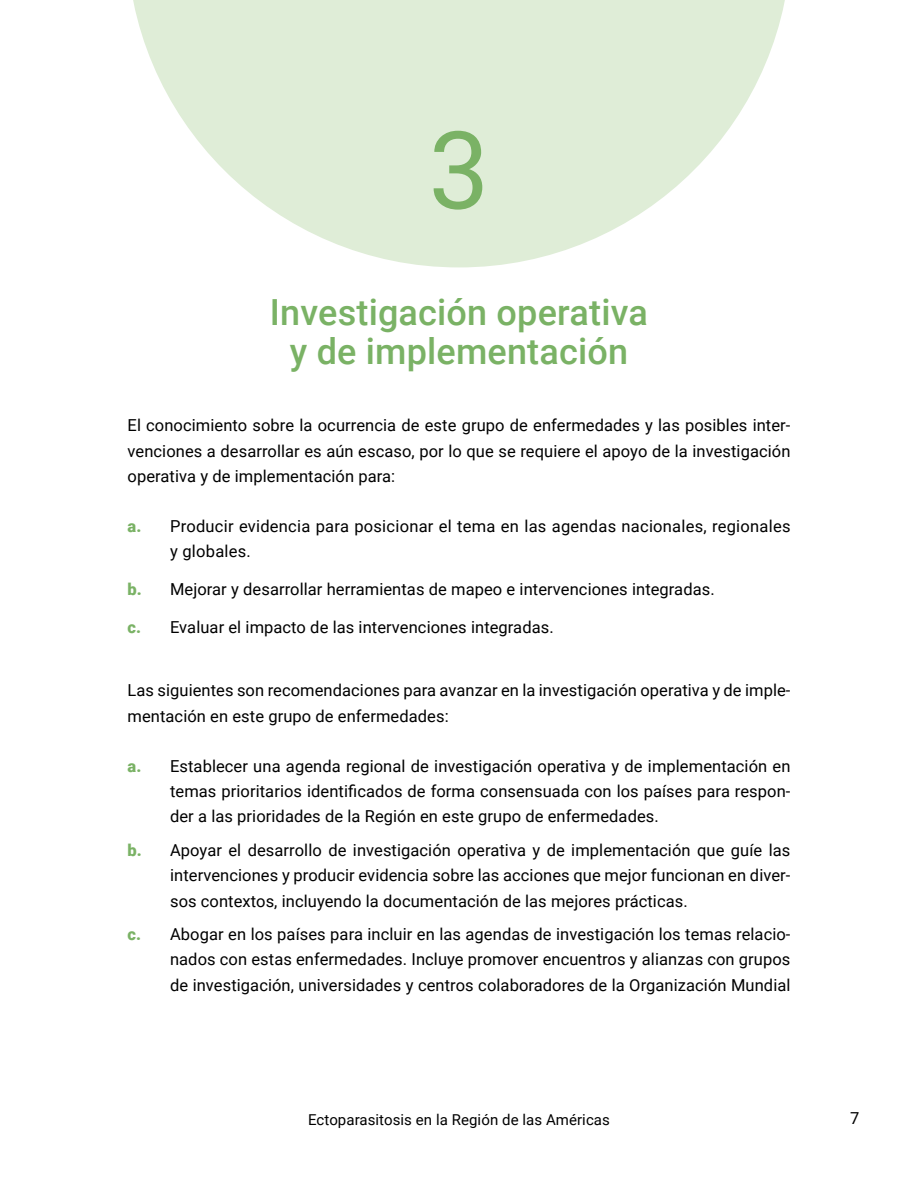
<style>
.page{position:relative;width:918px;height:1188px;background:#fff}
.page>*{position:absolute;margin:0;border:0;box-sizing:border-box;transform-origin:0 0}
.t1{font:108px "Roboto";color:#7ab265}
.t2{font:500 36px/39px "Roboto";letter-spacing:.005em;color:#7ab265;text-align:center}
.t3{font:16.5px/25.2px "Roboto";letter-spacing:.005em;color:#000;text-align:justify}
.t4{font:15px "Roboto";letter-spacing:.005em;color:#000}
.s1{font-weight:900;color:#7ab265}
</style>
<div class="page">
<svg style="left:133px;top:0;width:652px;height:267px;fill:#dfedd7"></svg>
<h1 class="t1" style="left:429px;top:95px;width:62px">3</h1>
<h2 class="t2" style="left:270px;top:291px;width:379px">Investigación operativa y de implementación</h2>
<p class="t3" style="left:128px;top:412px;width:664px">El conocimiento sobre la ocurrencia de este grupo de enfermedades y las posibles inter&shy;venciones a desarrollar es aún escaso, por lo que se requiere el apoyo de la investigación operativa y de implementación para:</p>
<p class="t3" style="left:170px;top:513px;width:622px;text-indent:-43px"><span class="s1">a.</span> Producir evidencia para posicionar el tema en las agendas nacionales, regionales y globales.</p>
<p class="t3" style="left:128px;top:576px;width:589px"><span class="s1">b.</span> Mejorar y desarrollar herramientas de mapeo e intervenciones integradas.</p>
<p class="t3" style="left:128px;top:614px;width:428px"><span class="s1">c.</span> Evaluar el impacto de las intervenciones integradas.</p>
<p class="t3" style="left:128px;top:677px;width:664px">Las siguientes son recomendaciones para avanzar en la investigación operativa y de imple&shy;mentación en este grupo de enfermedades:</p>
<p class="t3" style="left:170px;top:753px;width:622px;text-indent:-43px"><span class="s1">a.</span> Establecer una agenda regional de investigación operativa y de implementación en temas prioritarios identificados de forma consensuada con los países para respon&shy;der a las prioridades de la Región en este grupo de enfermedades.</p>
<p class="t3" style="left:170px;top:837px;width:622px;text-indent:-43px"><span class="s1">b.</span> Apoyar el desarrollo de investigación operativa y de implementación que guíe las intervenciones y producir evidencia sobre las acciones que mejor funcionan en diver&shy;sos contextos, incluyendo la documentación de las mejores prácticas.</p>
<p class="t3" style="left:170px;top:921px;width:622px;text-indent:-43px"><span class="s1">c.</span> Abogar en los países para incluir en las agendas de investigación los temas relacio&shy;nados con estas enfermedades. Incluye promover encuentros y alianzas con grupos de investigación, universidades y centros colaboradores de la Organización Mundial</p>
<p class="t4" style="left:308px;top:1109px;width:303px">Ectoparasitosis en la Región de las Américas</p>
<p class="t3" style="left:850px;top:1105px;width:11px">7</p>
</div>
